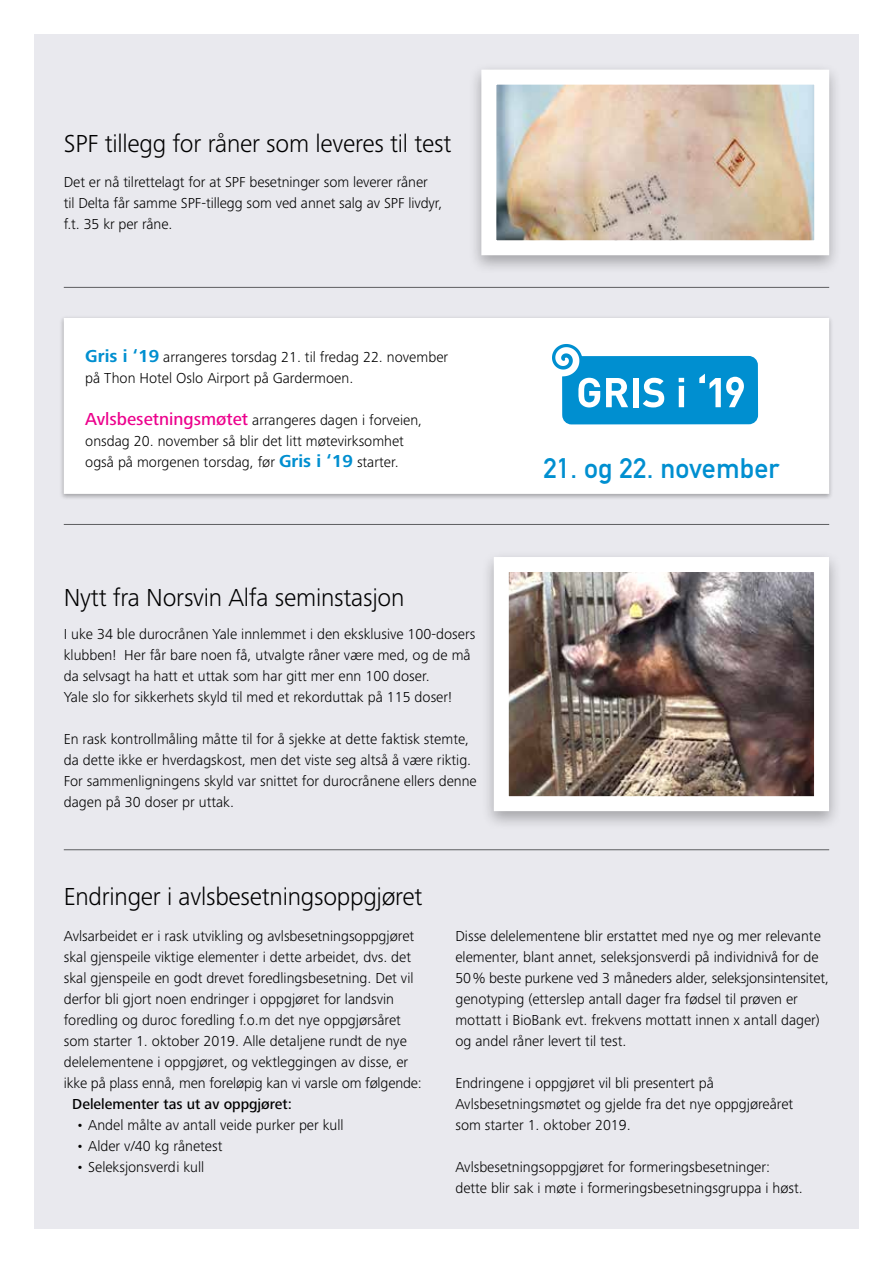
<style>
.page{position:relative;width:893px;height:1263px;background:#fff}
.page>*{position:absolute;margin:0;border:0;box-sizing:border-box;transform-origin:0 0}
.t1{font:27.9px "DIN Mittelschrift Std";letter-spacing:.005em;color:#008fd0}
.t2{font:300 25.5px "Frutiger Next Pro";letter-spacing:-.01em;color:#000}
.t3{font:300 15px/21px "Frutiger Next Pro";color:#000}
.t4{font:500 15px "Frutiger Next Pro";color:#000}
.s1{font-weight:700;font-size:18px;color:#008fd0}
.s2{font-weight:500;font-size:18px;color:#ec008c}
</style>
<div class="page">
<div style="left:34px;top:34px;width:825px;height:1195px;background:#e9e9ee"></div>
<div style="left:59px;top:315px;width:775px;height:185px;background:#000;opacity:.3"></div>
<div style="left:64px;top:318px;width:765px;height:176px;background:#fff"></div>
<hr style="left:64px;top:287px;width:765px;height:1px;background:#5c5d5f">
<hr style="left:64px;top:524px;width:765px;height:1px;background:#5c5d5f">
<hr style="left:64px;top:849px;width:765px;height:1px;background:#5c5d5f">
<div style="left:481px;top:550px;width:361px;height:280px;background:#000;opacity:.3"></div>
<img style="left:510px;top:573px;width:303px;height:222px">
<div style="left:494px;top:557px;width:335px;height:254px;border:15px solid #fff"></div>
<div style="left:468px;top:63px;width:374px;height:211px;background:#000;opacity:.3"></div>
<img style="left:497px;top:86px;width:316px;height:153px">
<div style="left:481px;top:70px;width:348px;height:185px;border:15px solid #fff"></div>
<svg style="left:552px;top:344px;width:206px;height:80px"></svg>
<h2 class="t2" style="left:64px;top:129px;width:389px">SPF tillegg for råner som leveres til test</h2>
<p class="t3" style="left:64px;top:171px;width:380px">Det er nå tilrettelagt for at SPF besetninger som leverer råner<br>til Delta får samme SPF-tillegg som ved annet salg av SPF livdyr, f.t. 35 kr per råne.</p>
<p class="t3" style="left:85px;top:347px;width:364px"><span class="s1">Gris i ‘19</span> arrangeres torsdag 21. til fredag 22. november på Thon Hotel Oslo Airport på Gardermoen.</p>
<p class="t3" style="left:85px;top:410px;width:338px"><span class="s2">Avlsbesetningsmøtet</span> arrangeres dagen i forveien, onsdag 20. november så blir det litt møtevirksomhet også på morgenen torsdag, før <span class="s1">Gris i ‘19</span> starter.</p>
<h2 class="t2" style="left:64px;top:583px;width:342px">Nytt fra Norsvin Alfa seminstasjon</h2>
<p class="t3" style="left:64px;top:623px;width:413px">I uke 34 ble durocrånen Yale innlemmet i den eksklusive 100-dosers klubben! Her får bare noen få, utvalgte råner være med, og de må da selvsagt ha hatt et uttak som har gitt mer enn 100 doser.<br>Yale slo for sikkerhets skyld til med et rekorduttak på 115 doser!</p>
<p class="t3" style="left:64px;top:728px;width:415px">En rask kontrollmåling måtte til for å sjekke at dette faktisk stemte, da dette ikke er hverdagskost, men det viste seg altså å være riktig.<br>For sammenligningens skyld var snittet for durocrånene ellers denne dagen på 30 doser pr uttak.</p>
<h2 class="t2" style="left:64px;top:882px;width:360px">Endringer i avlsbesetningsoppgjøret</h2>
<h1 class="t1" style="left:543px;top:451px;width:237px">21. og 22. november</h1>
<p class="t3" style="left:64px;top:925px;width:360px">Avlsarbeidet er i rask utvikling og avlsbesetningsoppgjøret skal gjenspeile viktige elementer i dette arbeidet, dvs. det skal gjenspeile en godt drevet foredlingsbesetning. Det vil derfor bli gjort noen endringer i oppgjøret for landsvin foredling og duroc foredling f.o.m det nye oppgjørsåret som starter 1. oktober 2019. Alle detaljene rundt de nye delelementene i oppgjøret, og vektleggingen av disse, er ikke på plass ennå, men foreløpig kan vi varsle om følgende:</p>
<p class="t4" style="left:72px;top:1095px;width:221px">Delelementer tas ut av oppgjøret:</p>
<p class="t3" style="left:76px;top:1114px;width:269px">• Andel målte av antall veide purker per kull</p>
<p class="t3" style="left:76px;top:1135px;width:148px">• Alder v/40 kg rånetest</p>
<p class="t3" style="left:76px;top:1156px;width:129px">• Seleksjonsverdi kull</p>
<p class="t3" style="left:455px;top:925px;width:375px">Disse delelementene blir erstattet med nye og mer relevante elementer, blant annet, seleksjonsverdi på individnivå for de 50% beste purkene ved 3 måneders alder, seleksjonsintensitet, genotyping (etterslep antall dager fra fødsel til prøven er mottatt i BioBank evt. frekvens mottatt innen x antall dager) og andel råner levert til test.</p>
<p class="t3" style="left:455px;top:1072px;width:339px">Endringene i oppgjøret vil bli presentert på<br>Avlsbesetningsmøtet og gjelde fra det nye oppgjøreåret som starter 1. oktober 2019.</p>
<p class="t3" style="left:455px;top:1156px;width:349px">Avlsbesetningsoppgjøret for formeringsbesetninger: dette blir sak i møte i formeringsbesetningsgruppa i høst.</p>
</div>
